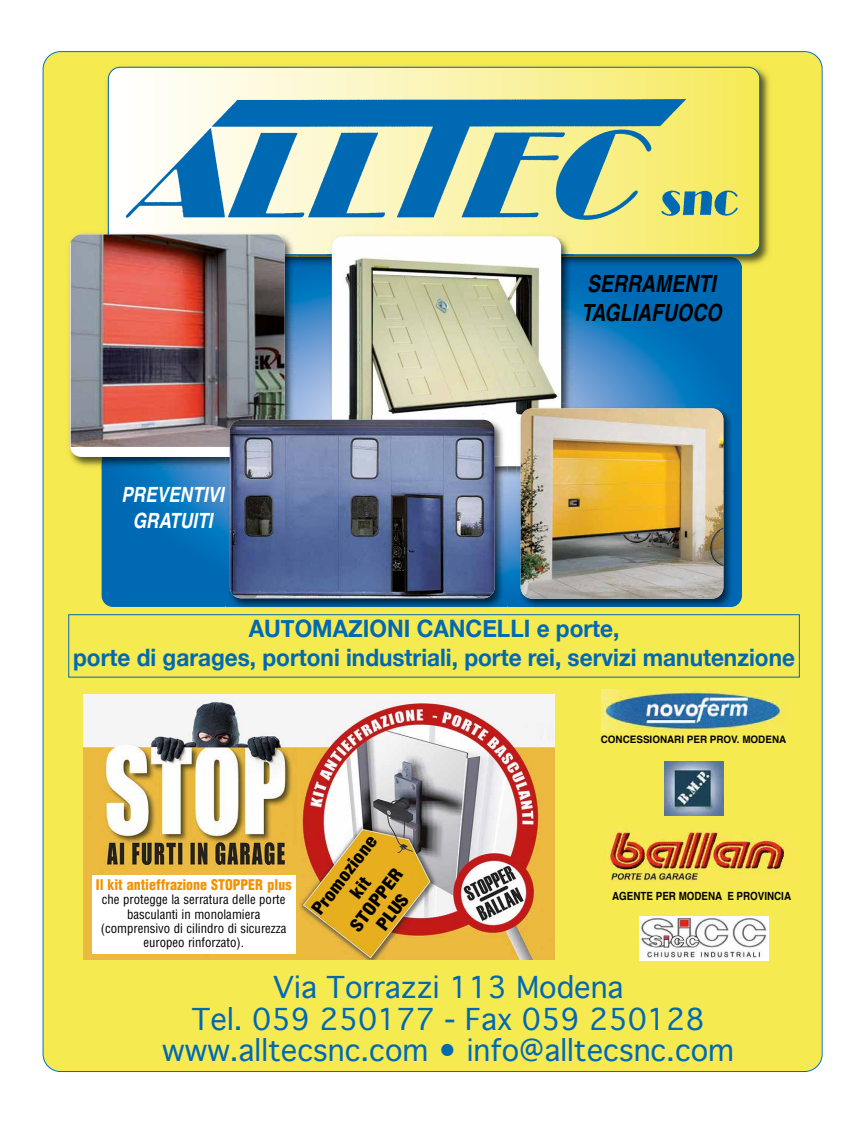
<style>
.page{position:relative;width:851px;height:1123px;background:#fff}
.page>*{position:absolute;margin:0;border:0;box-sizing:border-box;transform-origin:0 0}
.t1{font:28.8px/31.2px "Geneva";color:#0069b4;text-align:center}
.t2{font:700 24px/29px "Helvetica Neue";color:#0069b4;text-align:center;scale:.94 1}
.t3{font:italic 700 23.7px/28.4px "Helvetica";color:#000;scale:.82 1}
.t4{font:italic 700 21px/25.2px "Helvetica";color:#fff;text-align:center;scale:.82 1}
.t5{font:900 condensed 17.2px/20.2px "Helvetica";color:#000;text-align:center;scale:1.15 1}
.t6{font:900 condensed 14.4px "Helvetica";color:#f39200}
.t7{font:condensed 12.8px/14.4px "Helvetica";color:#000;text-align:center}
.t8{font:700 11.3px "Helvetica";color:#000;scale:.87 1}
.t9{font:700 10.3px "Helvetica";color:#000;scale:.96 1}
</style>
<div class="page">
<div style="left:43px;top:51px;width:779px;height:1021px;background:#f6ea51"></div>
<div style="left:68px;top:614px;width:731px;height:63px;border:1px solid #0069b4"></div>
<svg style="left:102px;top:268px;width:639px;height:339px;background:#1878bd"></svg>
<img style="left:104px;top:62px;width:669px;height:206px">
<img style="left:573px;top:257px;width:168px;height:11px">
<img style="left:297px;top:257px;width:30px;height:11px">
<svg style="left:108px;top:67px;width:652px;height:188px;background:#adc9ae"></svg>
<img style="left:65px;top:230px;width:39px;height:240px">
<img style="left:102px;top:262px;width:195px;height:208px">
<img style="left:108px;top:230px;width:189px;height:25px">
<img style="left:111px;top:230px;width:186px;height:2px">
<div style="left:70px;top:234px;width:214px;height:223px;background:#fff;border-radius:11px"></div>
<img style="left:71px;top:234px;width:213px;height:213px">
<img style="left:327px;top:232px;width:246px;height:247px">
<img style="left:327px;top:254px;width:246px;height:1px">
<img style="left:332px;top:237px;width:229px;height:219px">
<img style="left:604px;top:827px;width:192px;height:58px">
<img style="left:602px;top:689px;width:186px;height:43px">
<img style="left:664px;top:761px;width:59px;height:54px">
<img style="left:639px;top:916px;width:129px;height:44px">
<img style="left:83px;top:694px;width:471px;height:265px">
<div style="left:92px;top:875px;width:203px;height:78px;background:#fff"></div>
<img style="left:225px;top:415px;width:282px;height:196px">
<img style="left:225px;top:415px;width:72px;height:55px">
<img style="left:225px;top:415px;width:59px;height:42px">
<img style="left:332px;top:415px;width:175px;height:51px">
<img style="left:230px;top:420px;width:264px;height:178px">
<img style="left:516px;top:607px;width:220px;height:5px">
<img style="left:516px;top:404px;width:220px;height:203px">
<img style="left:516px;top:404px;width:57px;height:75px">
<img style="left:516px;top:404px;width:45px;height:62px">
<img style="left:520px;top:408px;width:203px;height:190px">
<h3 class="t4" style="left:121px;top:482px;width:128px">PREVENTIVI<br>GRATUITI</h3>
<h3 class="t3" style="left:581px;top:269px;width:175px">SERRAMENTI<br>TAGLIAFUOCO</h3>
<h2 class="t2" style="left:73px;top:614px;width:769px">automazioni cancelli e porte,<br>porte di garages, portoni industriali, porte rei, servizi manutenzione</h2>
<p class="t6" style="left:96px;top:875px;width:197px">Il kit antieffrazione STOPPER plus</p>
<p class="t7" style="left:101px;top:892px;width:187px">che protegge la serratura delle porte basculanti in monolamiera (comprensivo di cilindro di sicurezza europeo rinforzato).</p>
<h3 class="t5" style="left:307px;top:906px;width:84px;rotate:-53deg">Prom ozione kit<br>STOPPER<br>PLUS</h3>
<p class="t9" style="left:600px;top:731px;width:194px">CONCESSIONARI PER PROV. MODENA</p>
<p class="t8" style="left:612px;top:887px;width:207px">AGENTE PER MODENA E PROVINCIA</p>
<h1 class="t1" style="left:162px;top:971px;width:573px">Via Torrazzi 113 Modena<br>Tel. 059 250177 - Fax 059 250128 www.alltecsnc.com • info@alltecsnc.com</h1>
</div>
